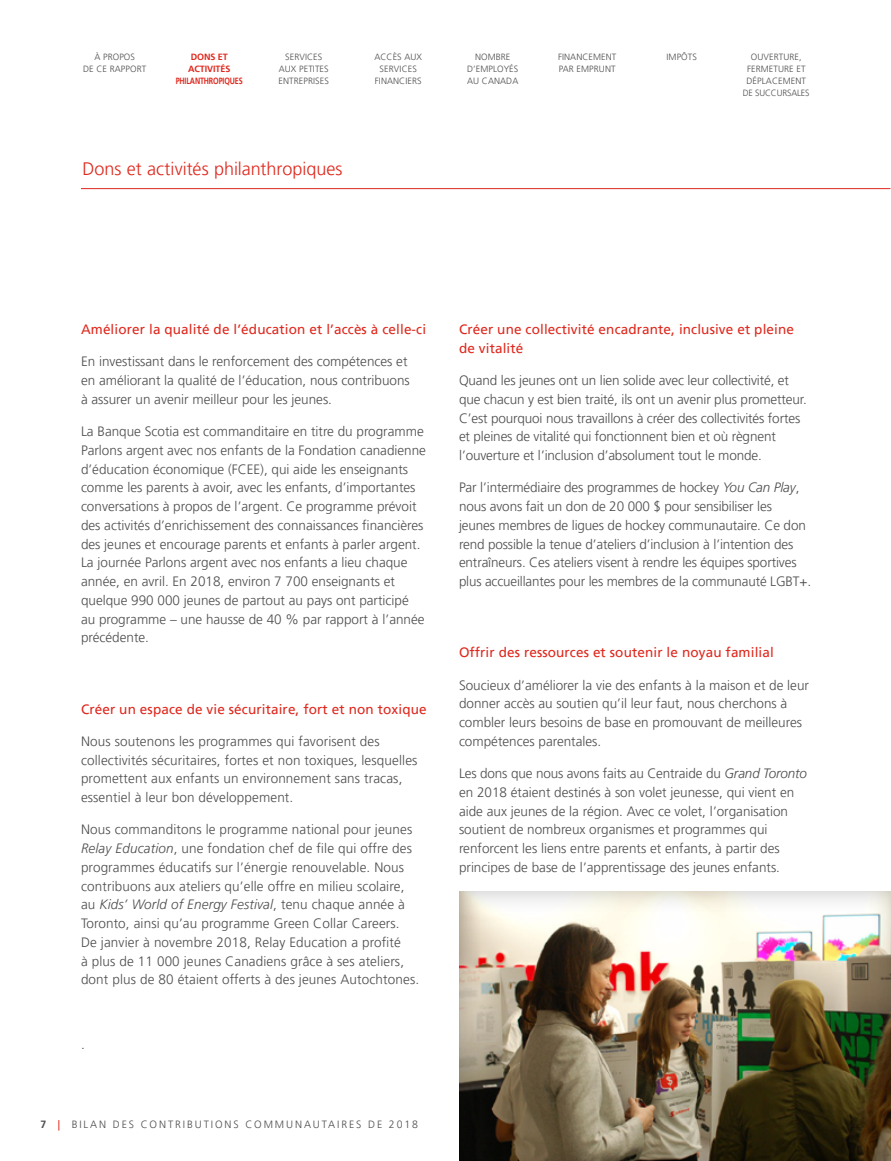
<style>
.page{position:relative;width:891px;height:1161px;background:#fff}
.page>*{position:absolute;margin:0;border:0;box-sizing:border-box;transform-origin:0 0}
.t1{font:300 18px "Frutiger LT Pro";color:#df271c}
.t2{font:300 13.5px/18.8px "Frutiger LT Pro";color:#4d4d4f}
.t3{font:13.5px/18.8px "Frutiger LT Pro";letter-spacing:.01em;color:#df271c}
.t4{font:300 10.5px "Frutiger LT Pro";letter-spacing:.18em;color:#4d4d4f}
.t5{font:300 9px/12px "Frutiger LT Pro";letter-spacing:.01em;color:#4d4d4f;text-align:center}
.t6{font:700 9px/12px "Frutiger LT Pro";letter-spacing:-.02em;color:#df271c;text-align:center}
.s1{font-style:italic}
.s2{font-weight:700}
.s3{font-weight:400;color:#df271c}
</style>
<div class="page">
<hr style="left:81px;top:188px;width:809px;height:1px;background:#df271c">
<div style="left:446px;top:882px;width:445px;height:279px;background:#000;opacity:.25"></div>
<p class="t5" style="left:83px;top:51px;width:65px">À PROPOS<br>DE CE RAPPORT</p>
<p class="t6" style="left:176px;top:51px;width:69px">DONS ET<br>ACTIVITÉS<br>PHILANTHROPIQUES</p>
<p class="t5" style="left:279px;top:51px;width:52px">SERVICES<br>AUX PETITES<br>ENTREPRISES</p>
<p class="t5" style="left:374px;top:51px;width:49px">ACCÈS AUX<br>SERVICES<br>FINANCIERS</p>
<p class="t5" style="left:467px;top:51px;width:53px">NOMBRE<br>D’EMPLOYÉS<br>AU CANADA</p>
<p class="t5" style="left:558px;top:51px;width:60px;text-align:left">FINANCEMENT<br>PAR EMPRUNT</p>
<p class="t5" style="left:667px;top:51px;width:32px">IMPÔTS</p>
<p class="t5" style="left:743px;top:51px;width:68px">OUVERTURE,<br>FERMETURE ET<br>DÉPLACEMENT<br>DE SUCCURSALES</p>
<h1 class="t1" style="left:82px;top:158px;width:262px">Dons et activités philanthropiques</h1>
<p class="t3" style="left:81px;top:320px;width:347px">Améliorer la qualité de l’éducation et l’accès à celle-ci</p>
<p class="t2" style="left:81px;top:352px;width:330px">En investissant dans le renforcement des compétences et en améliorant la qualité de l’éducation, nous contribuons à assurer un avenir meilleur pour les jeunes.</p>
<p class="t2" style="left:81px;top:422px;width:347px">La Banque Scotia est commanditaire en titre du programme Parlons argent avec nos enfants de la Fondation canadienne d’éducation économique (FCEE), qui aide les enseignants comme les parents à avoir, avec les enfants, d’importantes conversations à propos de l’argent. Ce programme prévoit des activités d’enrichissement des connaissances financières des jeunes et encourage parents et enfants à parler argent.<br>La journée Parlons argent avec nos enfants a lieu chaque année, en avril. En 2018, environ 7 700 enseignants et quelque 990 000 jeunes de partout au pays ont participé au programme – une hausse de 40 % par rapport à l’année précédente.</p>
<p class="t3" style="left:81px;top:700px;width:347px">Créer un espace de vie sécuritaire, fort et non toxique</p>
<p class="t2" style="left:81px;top:732px;width:338px">Nous soutenons les programmes qui favorisent des collectivités sécuritaires, fortes et non toxiques, lesquelles promettent aux enfants un environnement sans tracas, essentiel à leur bon développement.</p>
<p class="t2" style="left:81px;top:820px;width:340px">Nous commanditons le programme national pour jeunes <span class="s1">Relay Education</span>, une fondation chef de file qui offre des programmes éducatifs sur l’énergie renouvelable. Nous contribuons aux ateliers qu’elle offre en milieu scolaire, au <span class="s1">Kids’ World of Energy Festival</span>, tenu chaque année à Toronto, ainsi qu’au programme Green Collar Careers.<br>De janvier à novembre 2018, Relay Education a profité<br>à plus de 11 000 jeunes Canadiens grâce à ses ateliers, dont plus de 80 étaient offerts à des jeunes Autochtones.</p>
<p class="t2" style="left:81px;top:1035px;width:5px">.</p>
<p class="t4" style="left:40px;top:1119px;width:379px"><span class="s2">7</span> <span class="s3">|</span> BILAN DES CONTRIBUTIONS COMMUNAUTAIRES DE 2018</p>
<p class="t3" style="left:459px;top:320px;width:337px">Créer une collectivité encadrante, inclusive et pleine de vitalité</p>
<p class="t2" style="left:459px;top:371px;width:349px">Quand les jeunes ont un lien solide avec leur collectivité, et que chacun y est bien traité, ils ont un avenir plus prometteur.<br>C’est pourquoi nous travaillons à créer des collectivités fortes et pleines de vitalité qui fonctionnent bien et où règnent l’ouverture et l’inclusion d’absolument tout le monde.</p>
<p class="t2" style="left:459px;top:478px;width:354px">Par l’intermédiaire des programmes de hockey <span class="s1">You Can Play</span>, nous avons fait un don de 20 000 $ pour sensibiliser les jeunes membres de ligues de hockey communautaire. Ce don rend possible la tenue d’ateliers d’inclusion à l’intention des entraîneurs. Ces ateliers visent à rendre les équipes sportives plus accueillantes pour les membres de la communauté LGBT+.</p>
<p class="t3" style="left:459px;top:643px;width:316px">Offrir des ressources et soutenir le noyau familial</p>
<p class="t2" style="left:459px;top:676px;width:352px">Soucieux d’améliorer la vie des enfants à la maison et de leur donner accès au soutien qu’il leur faut, nous cherchons à combler leurs besoins de base en promouvant de meilleures compétences parentales.</p>
<p class="t2" style="left:459px;top:764px;width:350px">Les dons que nous avons faits au Centraide du <span class="s1">Grand Toronto </span>en 2018 étaient destinés à son volet jeunesse, qui vient en aide aux jeunes de la région. Avec ce volet, l’organisation soutient de nombreux organismes et programmes qui renforcent les liens entre parents et enfants, à partir des principes de base de l’apprentissage des jeunes enfants.</p>
</div>
